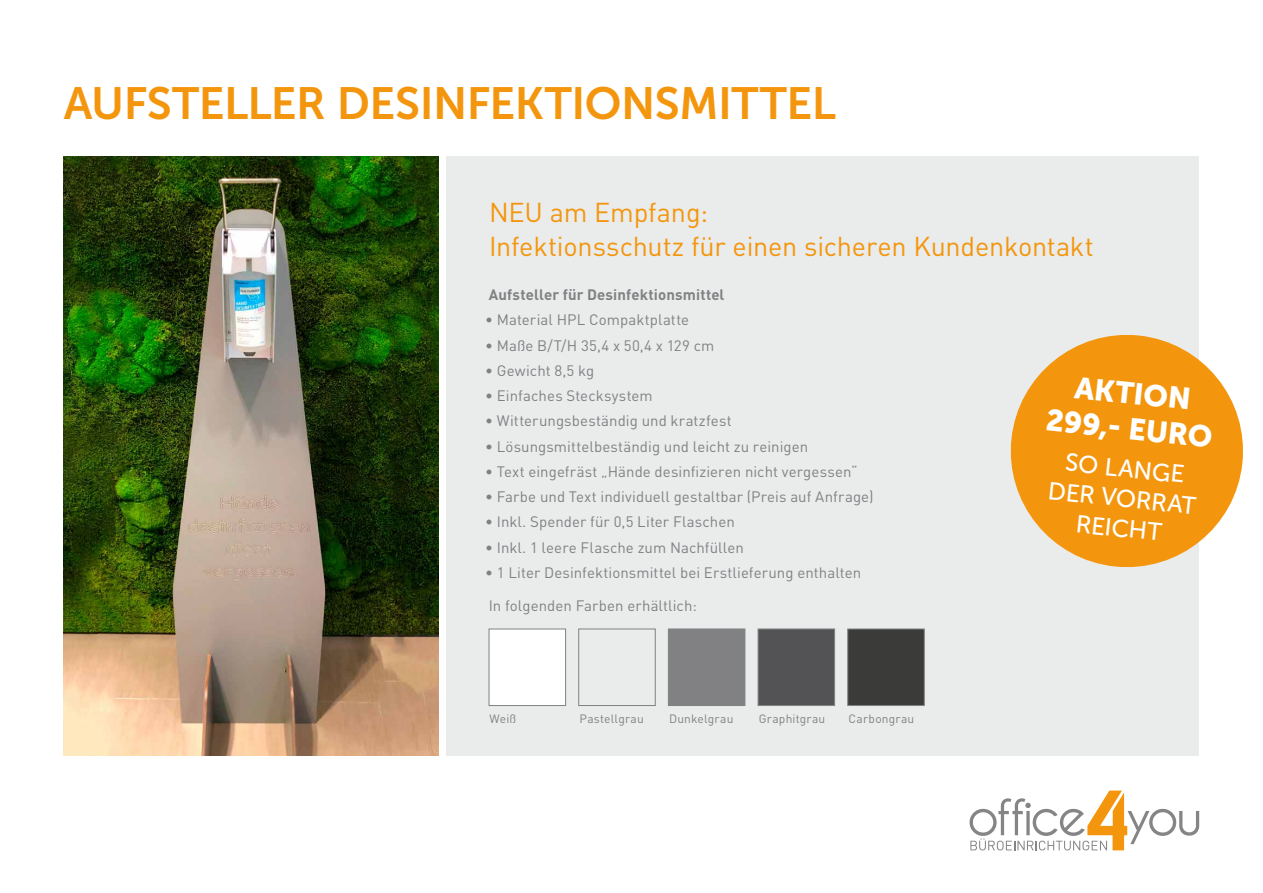
<style>
.page{position:relative;width:1263px;height:893px;background:#fff}
.page>*{position:absolute;margin:0;border:0;box-sizing:border-box;transform-origin:0 0}
.t1{font:45px "Museo Sans 700";letter-spacing:-.01em;color:#f4960d}
.t2{font:30px/35.5px "Museo Sans 900";color:#fff;text-align:center}
.t3{font:27px/34.2px "DIN Pro";letter-spacing:-.01em;color:#f4960d}
.t4{font:24.6px/30px "Museo Sans 500";color:#fff;text-align:center}
.t5{font:15px "DIN Pro";letter-spacing:.005em;color:#818184}
.t6{font:700 15px "DIN Pro";letter-spacing:.01em;color:#818184}
.t7{font:12px "DIN Pro";letter-spacing:.015em;color:#818184}
</style>
<div class="page">
<div style="left:446px;top:156px;width:753px;height:600px;background:#eaebeb"></div>
<svg style="left:969px;top:790px;width:230px;height:60px"></svg>
<div style="left:489px;top:629px;width:77px;height:77px;background:#fff;border:1px solid #818184"></div>
<div style="left:578px;top:629px;width:77px;height:77px;background:#eaebeb;border:1px solid #818184"></div>
<div style="left:668px;top:629px;width:77px;height:77px;background:#818184"></div>
<div style="left:758px;top:629px;width:77px;height:77px;background:#535254;border:1px solid #818184"></div>
<div style="left:847px;top:629px;width:77px;height:77px;background:#3b3b3a;border:1px solid #818184"></div>
<svg style="left:1010px;top:335px;width:233px;height:232px;fill:#f4960d"></svg>
<img style="left:64px;top:156px;width:374px;height:600px">
<h1 class="t1" style="left:64px;top:78px;width:774px">AUFSTELLER DESINFEKTIONSMITTEL</h1>
<h3 class="t3" style="left:489px;top:194px;width:606px">NEU am Empfang:<br>Infektionsschutz für einen sicheren Kundenkontakt</h3>
<p class="t6" style="left:489px;top:285px;width:237px">Aufsteller für Desinfektionsmittel</p>
<p class="t5" style="left:485px;top:310px;width:206px">• Material HPL Compaktplatte</p>
<p class="t5" style="left:485px;top:335px;width:231px">• Maße B/T/H 35,4 x 50,4 x 129 cm</p>
<p class="t5" style="left:485px;top:360px;width:111px">• Gewicht 8,5 kg</p>
<p class="t5" style="left:485px;top:386px;width:169px">• Einfaches Stecksystem</p>
<p class="t5" style="left:485px;top:411px;width:248px">• Witterungsbeständig und kratzfest</p>
<p class="t5" style="left:485px;top:436px;width:325px">• Lösungsmittelbeständig und leicht zu reinigen</p>
<p class="t5" style="left:485px;top:461px;width:374px">• Text eingefräst „Hände desinfizieren nicht vergessen“</p>
<p class="t5" style="left:485px;top:487px;width:390px">• Farbe und Text individuell gestaltbar (Preis auf Anfrage)</p>
<p class="t5" style="left:485px;top:512px;width:251px">• Inkl. Spender für 0,5 Liter Flaschen</p>
<p class="t5" style="left:485px;top:537px;width:260px">• Inkl. 1 leere Flasche zum Nachfüllen</p>
<p class="t5" style="left:485px;top:562px;width:378px">• 1 Liter Desinfektionsmittel bei Erstlieferung enthalten</p>
<p class="t5" style="left:489px;top:596px;width:210px">In folgenden Farben erhältlich:</p>
<p class="t7" style="left:490px;top:711px;width:28px">Weiß</p>
<p class="t7" style="left:579px;top:711px;width:66px">Pastellgrau</p>
<p class="t7" style="left:669px;top:711px;width:66px">Dunkelgrau</p>
<p class="t7" style="left:759px;top:711px;width:68px">Graphitgrau</p>
<p class="t7" style="left:848px;top:711px;width:67px">Carbongrau</p>
<h2 class="t2" style="left:1052px;top:367px;width:168px;rotate:6deg">AKTION<br>299,- EURO</h2>
<h3 class="t4" style="left:1053px;top:446px;width:150px;rotate:6deg">SO LANGE<br>DER VORRAT<br>REICHT</h3>
</div>
